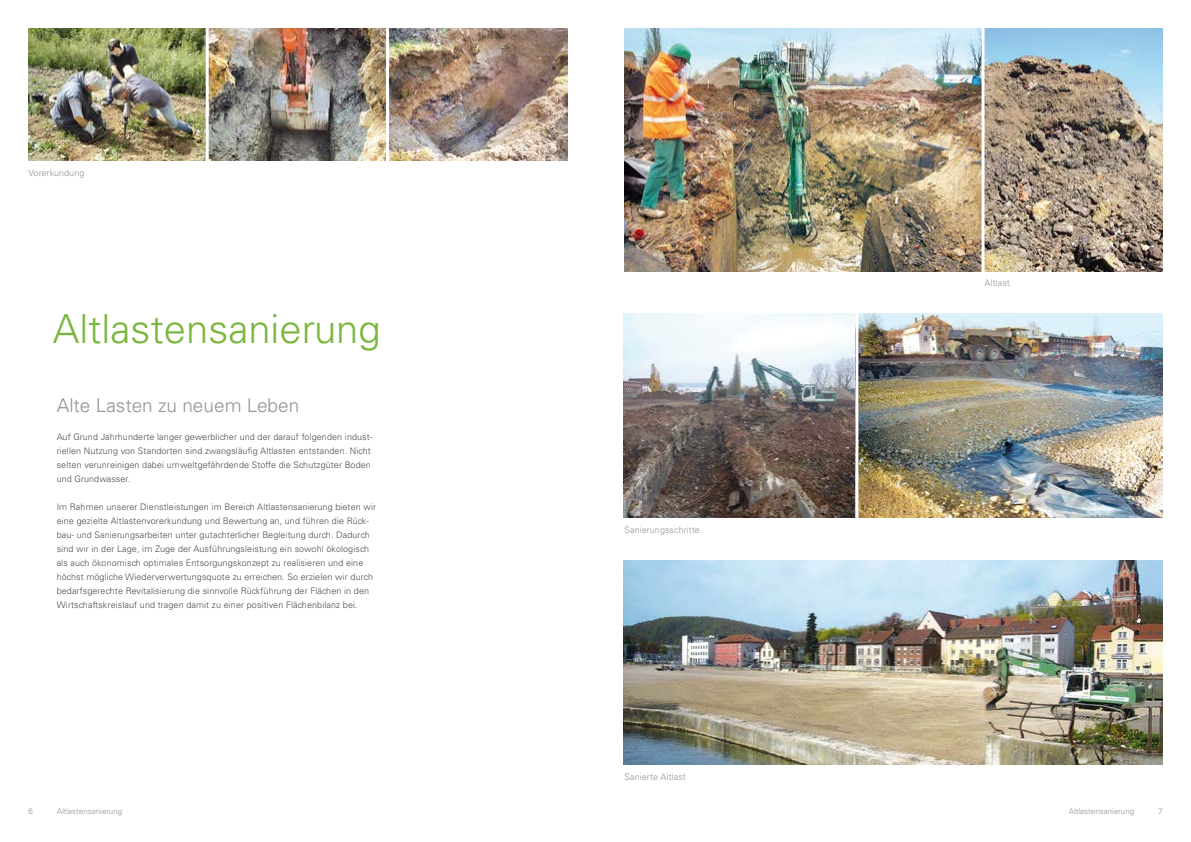
<style>
.page{position:relative;width:1191px;height:842px;background:#fff}
.page>*{position:absolute;margin:0;border:0;box-sizing:border-box;transform-origin:0 0}
.t1{font:300 40px "Univers LT Std";color:#79b63e}
.t2{font:300 19px "Univers LT Std";color:#929395}
.t3{font:300 9px/14px "Univers LT Std";letter-spacing:.01em;color:#4b4b4d}
.t4{font:300 9px "Univers LT Std";letter-spacing:.005em;color:#929395}
.t5{font:300 8px "Univers LT Std";color:#929395}
</style>
<div class="page">
<img style="left:624px;top:314px;width:231px;height:204px">
<img style="left:858px;top:314px;width:304px;height:204px">
<img style="left:624px;top:560px;width:538px;height:204px">
<img style="left:624px;top:28px;width:538px;height:243px">
<img style="left:28px;top:28px;width:539px;height:133px">
<hr style="left:206px;top:12px;width:3px;height:157px;background:#fff">
<hr style="left:386px;top:12px;width:3px;height:157px;background:#fff">
<hr style="left:981px;top:19px;width:3px;height:266px;background:#fff">
<p class="t4" style="left:28px;top:167px;width:58px">Vorerkundung</p>
<h1 class="t1" style="left:53px;top:304px;width:329px">Altlastensanierung</h1>
<h2 class="t2" style="left:57px;top:393px;width:244px">Alte Lasten zu neuem Leben</h2>
<p class="t3" style="left:57px;top:429px;width:317px">Auf Grund Jahrhunderte langer gewerblicher und der darauf folgenden indust&shy;riellen Nutzung von Standorten sind zwangsläufig Altlasten entstanden. Nicht selten verunreinigen dabei umweltgefährdende Stoffe die Schutzgüter Boden und Grundwasser.</p>
<p class="t3" style="left:57px;top:499px;width:321px">Im Rahmen unserer Dienstleistungen im Bereich Altlastensanierung bieten wir eine gezielte Altlastenvorerkundung und Bewertung an, und führen die Rück&shy;bau- und Sanierungsarbeiten unter gutachterlicher Begleitung durch. Dadurch sind wir in der Lage, im Zuge der Ausführungsleistung ein sowohl ökologisch als auch ökonomisch optimales Entsorgungskonzept zu realisieren und eine höchst mögliche Wiederverwertungsquote zu erreichen. So erzielen wir durch bedarfsgerechte Revitalisierung die sinnvolle Rückführung der Flächen in den Wirtschaftskreislauf und tragen damit zu einer positiven Flächenbilanz bei.</p>
<p class="t4" style="left:624px;top:524px;width:77px">Sanierungsschritte</p>
<p class="t4" style="left:624px;top:771px;width:63px">Sanierte Altlast</p>
<p class="t4" style="left:984px;top:278px;width:27px">Altlast</p>
<p class="t5" style="left:57px;top:806px;width:67px">Altlastensanierung</p>
<p class="t5" style="left:1068px;top:806px;width:67px">Altlastensanierung</p>
<p class="t5" style="left:28px;top:806px;width:6px">6</p>
<p class="t5" style="left:1158px;top:806px;width:6px">7</p>
</div>
